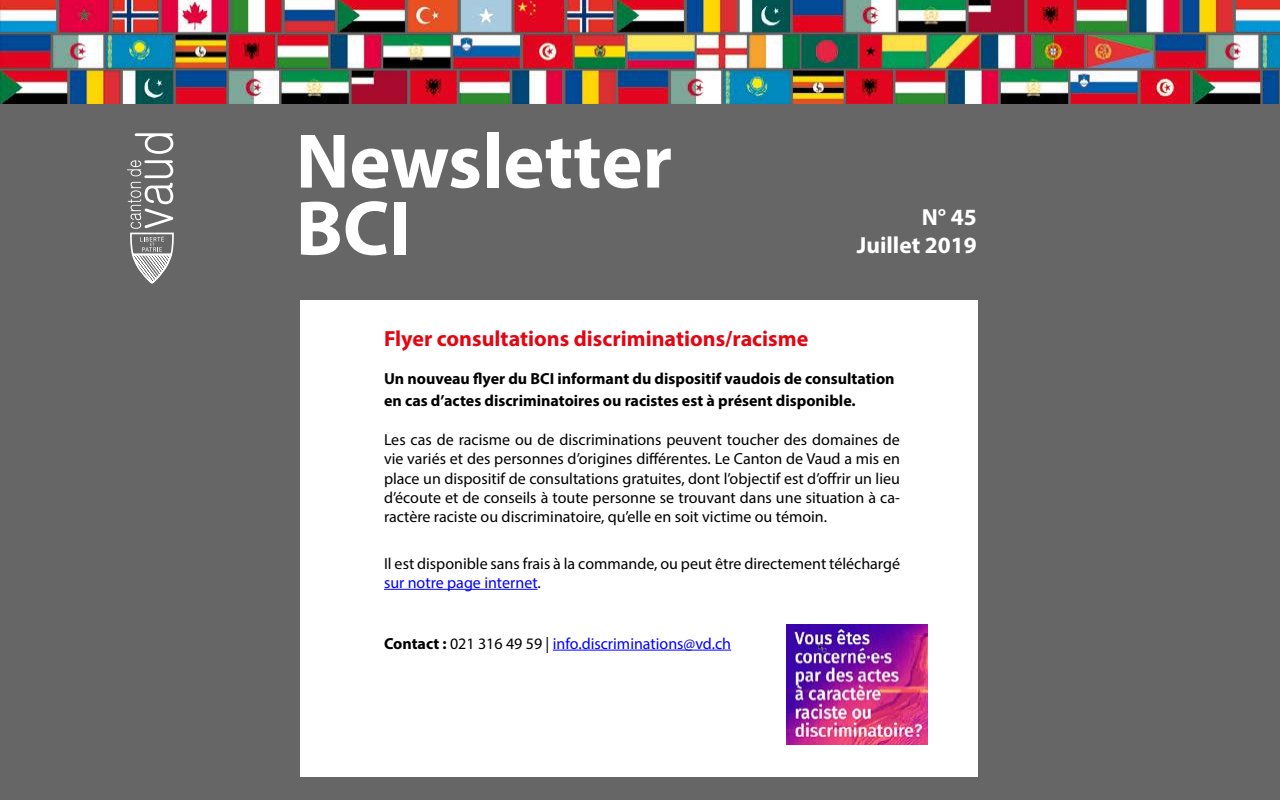
<style>
.page{position:relative;width:1280px;height:800px;background:#666}
.page>*{position:absolute;margin:0;border:0;box-sizing:border-box;transform-origin:0 0}
.t1{font:700 78px/67px "Myriad Pro";color:#fff}
.t2{font:700 23.4px/28px "Myriad Pro";color:#fff;text-align:right}
.t3{font:700 22px "Myriad Pro";color:#e30613}
.t4{font:16px/19.2px "Myriad Pro";color:#000;text-align:justify}
.t5{font:700 16px/22px "Myriad Pro";color:#000}
.t6{font:16px "Myriad Pro";color:#00f}
.s1{color:#00f}
.s2{font-weight:700;color:#000}
.s3{color:#000}
</style>
<div class="page">
<svg style="left:135px;top:133px;width:38px;height:21px"></svg>
<svg style="left:127px;top:160px;width:47px;height:124px"></svg>
<div style="left:301px;top:300px;width:677px;height:477px;background:#fff"></div>
<img style="left:0;top:0;width:1280px;height:103px">
<hr style="left:384px;top:589px;width:154px;height:1px;background:#00f">
<img style="left:786px;top:624px;width:142px;height:120px">
<hr style="left:553px;top:650px;width:178px;height:1px;background:#00f">
<h1 class="t1" style="left:296px;top:125px;width:378px">Newsletter<br>BCI</h1>
<h2 class="t2" style="left:857px;top:203px;width:121px">N° 45<br>Juillet 2019</h2>
<h3 class="t3" style="left:384px;top:324px;width:426px">Flyer consultations discriminations/racisme</h3>
<p class="t5" style="left:384px;top:367px;width:512px">Un nouveau flyer du BCI informant du dispositif vaudois de consultation en cas d’actes discriminatoires ou racistes est à présent disponible.</p>
<p class="t4" style="left:384px;top:430px;width:518px">Les cas de racisme ou de discriminations peuvent toucher des domaines de vie variés et des personnes d’origines différentes. Le Canton de Vaud a mis en place un dispositif de consultations gratuites, dont l’objectif est d’offrir un lieu d’écoute et de conseils à toute personne se trouvant dans une situation à ca&shy;ractère raciste ou discriminatoire, qu’elle en soit victime ou témoin.</p>
<p class="t4" style="left:384px;top:553px;width:518px">Il est disponible sans frais à la commande, ou peut être directement téléchargé <span class="s1">sur notre page internet</span>.</p>
<p class="t6" style="left:384px;top:633px;width:349px"><span class="s2">Contact :</span> <span class="s3">021 316 49 59 |</span> info.discriminations@vd.ch</p>
</div>
